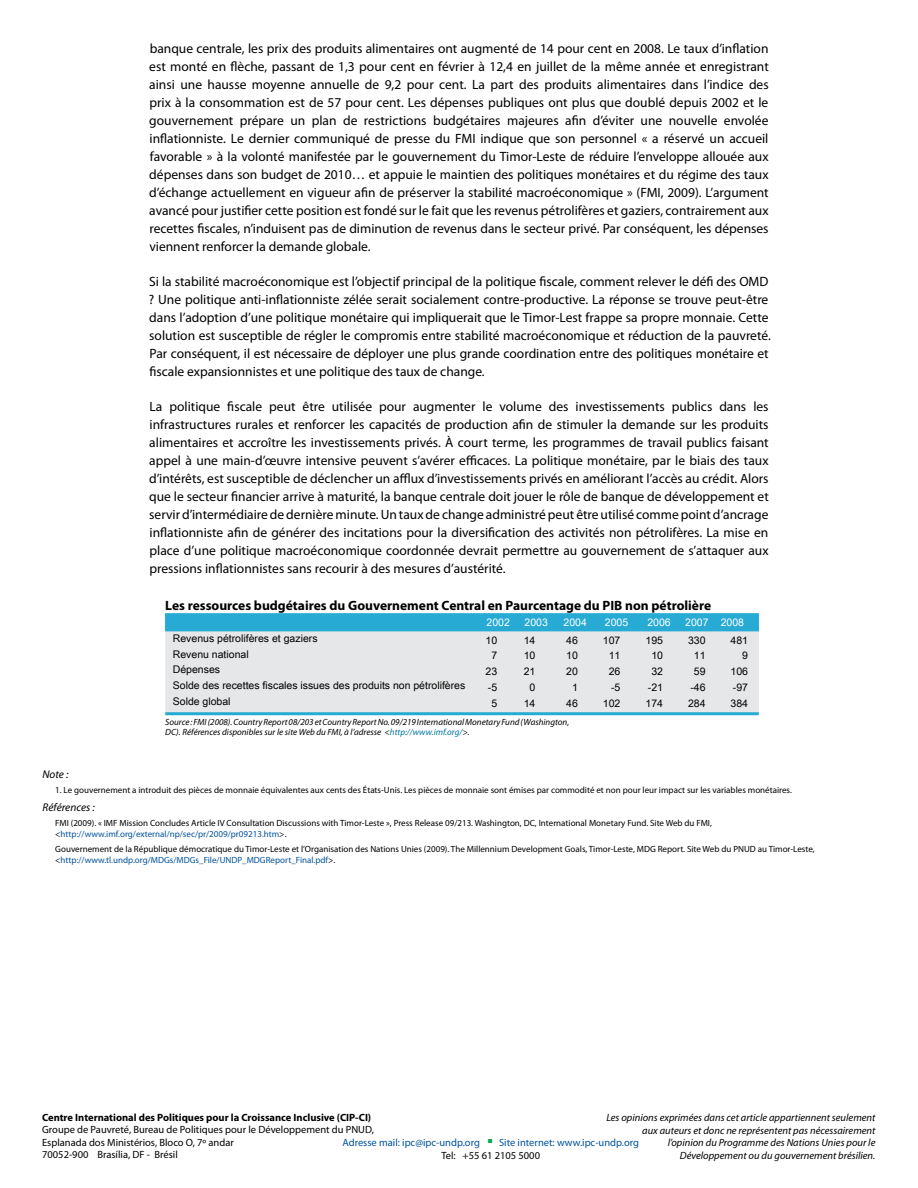
<style>
.page{position:relative;width:918px;height:1188px;background:#fff}
.page>*{position:absolute;margin:0;border:0;box-sizing:border-box;transform-origin:0 0}
.t1{font:13.5px/18px "Myriad Pro";color:#000;text-align:justify}
.t2{font:700 13.5px "Myriad Pro";color:#000}
.t3{font:italic 11.25px "Myriad Pro";color:#000}
.t4{font:10.5px/15.8px "Arial Unicode MS";color:#000}
.t5{font:italic 10.5px/12.6px "Myriad Pro";color:#000;text-align:right}
.t6{font:10.5px/12.6px "Myriad Pro";color:#000}
.t7{font:10.5px/12.6px "Myriad Pro";color:#00529c;text-align:center}
.t8{font:700 10.5px "Myriad Pro";color:#000}
.t9{font:10.5px "Arial Unicode MS";color:#fff}
.t10{font:9px/10.8px "Myriad Pro";color:#000}
.t11{font:italic 9px/10.8px "Myriad Pro";color:#000}
.s1{color:#0076a3}
.s2{color:#00529c}
.s3{color:#00a651}
.s4{color:#000}
</style>
<div class="page">
<div style="left:165px;top:631px;width:594px;height:83px;background:#e6e7e8;border:2px solid #e6e7e8"></div>
<div style="left:165px;top:613px;width:594px;height:18px;background:#27aad3;border:2px solid #27aad3"></div>
<div style="left:165px;top:712px;width:594px;height:3px;background:#27aad3;border:2px solid #27aad3"></div>
<p class="t1" style="left:149px;top:39px;width:621px">banque centrale, les prix des produits alimentaires ont augmenté de 14 pour cent en 2008. Le taux d’inflation est monté en flèche, passant de 1,3 pour cent en février à 12,4 en juillet de la même année et enregistrant ainsi une hausse moyenne annuelle de 9,2 pour cent. La part des produits alimentaires dans l’indice des prix à la consommation est de 57 pour cent. Les dépenses publiques ont plus que doublé depuis 2002 et le gouvernement prépare un plan de restrictions budgétaires majeures afin d’éviter une nouvelle envolée inflationniste. Le dernier communiqué de presse du FMI indique que son personnel « a réservé un accueil favorable » à la volonté manifestée par le gouvernement du Timor-Leste de réduire l’enveloppe allouée aux dépenses dans son budget de 2010… et appuie le maintien des politiques monétaires et du régime des taux d’échange actuellement en vigueur afin de préserver la stabilité macroéconomique » (FMI, 2009). L’argument avancé pour justifier cette position est fondé sur le fait que les revenus pétrolifères et gaziers, contrairement aux recettes fiscales, n’induisent pas de diminution de revenus dans le secteur privé. Par conséquent, les dépenses viennent renforcer la demande globale.</p>
<p class="t1" style="left:149px;top:272px;width:624px;text-align:left">Si la stabilité macroéconomique est l’objectif principal de la politique fiscale, comment relever le défi des OMD ? Une politique anti-inflationniste zélée serait socialement contre-productive. La réponse se trouve peut-être dans l’adoption d’une politique monétaire qui impliquerait que le Timor-Lest frappe sa propre monnaie. Cette solution est susceptible de régler le compromis entre stabilité macroéconomique et réduction de la pauvreté.<br>Par conséquent, il est nécessaire de déployer une plus grande coordination entre des politiques monétaire et fiscale expansionnistes et une politique des taux de change.</p>
<p class="t1" style="left:149px;top:397px;width:621px">La politique fiscale peut être utilisée pour augmenter le volume des investissements publics dans les infrastructures rurales et renforcer les capacités de production afin de stimuler la demande sur les produits alimentaires et accroître les investissements privés. À court terme, les programmes de travail publics faisant appel à une main-d’œuvre intensive peuvent s’avérer efficaces. La politique monétaire, par le biais des taux d’intérêts, est susceptible de déclencher un afflux d’investissements privés en améliorant l’accès au crédit. Alors que le secteur financier arrive à maturité, la banque centrale doit jouer le rôle de banque de développement et servir d’intermédiaire de dernière minute. Un taux de change administré peut être utilisé comme point d’ancrage inflationniste afin de générer des incitations pour la diversification des activités non pétrolifères. La mise en place d’une politique macroéconomique coordonnée devrait permettre au gouvernement de s’attaquer aux pressions inflationnistes sans recourir à des mesures d’austérité.</p>
<p class="t2" style="left:165px;top:596px;width:547px">Les ressources budgétaires du Gouvernement Central en Paurcentage du PIB non pétrolière</p>
<p class="t9" style="left:487px;top:614px;width:25px">2002</p>
<p class="t9" style="left:525px;top:614px;width:25px">2003</p>
<p class="t9" style="left:564px;top:614px;width:25px">2004</p>
<p class="t9" style="left:605px;top:614px;width:25px">2005</p>
<p class="t9" style="left:647px;top:614px;width:25px">2006</p>
<p class="t9" style="left:685px;top:614px;width:60px">2007 2008</p>
<p class="t4" style="left:486px;top:632px;width:13px">10</p>
<p class="t4" style="left:524px;top:632px;width:13px">14</p>
<p class="t4" style="left:566px;top:632px;width:13px">46</p>
<p class="t4" style="left:603px;top:632px;width:19px">107</p>
<p class="t4" style="left:646px;top:632px;width:19px">195</p>
<p class="t4" style="left:688px;top:632px;width:19px">330</p>
<p class="t4" style="left:731px;top:632px;width:19px">481</p>
<p class="t4" style="left:491px;top:648px;width:7px">7</p>
<p class="t4" style="left:524px;top:648px;width:13px">10</p>
<p class="t4" style="left:566px;top:648px;width:13px">10</p>
<p class="t4" style="left:609px;top:648px;width:13px">11</p>
<p class="t4" style="left:651px;top:648px;width:13px">10</p>
<p class="t4" style="left:694px;top:648px;width:13px">11</p>
<p class="t4" style="left:742px;top:648px;width:7px">9</p>
<p class="t4" style="left:486px;top:663px;width:13px">23</p>
<p class="t4" style="left:524px;top:663px;width:13px">21</p>
<p class="t4" style="left:566px;top:663px;width:13px">20</p>
<p class="t4" style="left:609px;top:663px;width:13px">26</p>
<p class="t4" style="left:651px;top:663px;width:13px">32</p>
<p class="t4" style="left:694px;top:663px;width:13px">59</p>
<p class="t4" style="left:731px;top:663px;width:19px">106</p>
<p class="t4" style="left:488px;top:679px;width:11px">-5</p>
<p class="t4" style="left:530px;top:679px;width:7px">0</p>
<p class="t4" style="left:572px;top:679px;width:7px">1</p>
<p class="t4" style="left:611px;top:679px;width:11px">-5</p>
<p class="t4" style="left:648px;top:679px;width:17px">-21</p>
<p class="t4" style="left:690px;top:679px;width:17px">-46</p>
<p class="t4" style="left:733px;top:679px;width:17px">-97</p>
<p class="t4" style="left:491px;top:695px;width:7px">5</p>
<p class="t4" style="left:524px;top:695px;width:13px">14</p>
<p class="t4" style="left:566px;top:695px;width:13px">46</p>
<p class="t4" style="left:603px;top:695px;width:19px">102</p>
<p class="t4" style="left:646px;top:695px;width:19px">174</p>
<p class="t4" style="left:688px;top:695px;width:19px">284</p>
<p class="t4" style="left:731px;top:695px;width:19px">384</p>
<p class="t4" style="left:173px;top:630px;width:294px">Revenus pétrolifères et gaziers<br>Revenu national<br>Dépenses<br>Solde des recettes fiscales issues des produits non pétrolifères<br>Solde global</p>
<p class="t11" style="left:165px;top:716px;width:406px">Source : FMI (2008). Country Report 08/203 et Country Report No. 09/219 International Monetary Fund (Washington,<br>DC). Références disponibles sur le site Web du FMI, à l’adresse &lt;<span class="s1">http://www.imf.org/</span>&gt;.</p>
<p class="t3" style="left:43px;top:767px;width:27px">Note :</p>
<p class="t10" style="left:55px;top:785px;width:738px">1. Le gouvernement a introduit des pièces de monnaie équivalentes aux cents des États-Unis. Les pièces de monnaie sont émises par commodité et non pour leur impact sur les variables monétaires.</p>
<p class="t3" style="left:43px;top:800px;width:54px">Références :</p>
<p class="t10" style="left:55px;top:817px;width:658px">FMI (2009). « IMF Mission Concludes Article IV Consultation Discussions with Timor-Leste », Press Release 09/213. Washington, DC, International Monetary Fund. Site Web du FMI, &lt;<span class="s2">http://www.imf.org/external/np/sec/pr/2009/pr09213.htm</span>&gt;.</p>
<p class="t10" style="left:55px;top:843px;width:761px">Gouvernement de la République démocratique du Timor-Leste et l’Organisation des Nations Unies (2009). The Millennium Development Goals, Timor-Leste, MDG Report. Site Web du PNUD au Timor-Leste, &lt;<span class="s2">http://www.tl.undp.org/MDGs/MDGs_File/UNDP_MDGReport_Final.pdf</span>&gt;.</p>
<p class="t8" style="left:42px;top:1110px;width:331px">Centre International des Politiques pour la Croissance Inclusive (CIP-CI)</p>
<p class="t6" style="left:42px;top:1123px;width:333px">Groupe de Pauvreté, Bureau de Politiques pour le Développement du PNUD,<br>Esplanada dos Ministérios, Bloco O, 7º andar<br>70052-900 Brasília, DF - Brésil</p>
<p class="t5" style="left:606px;top:1111px;width:271px">Les opinions exprimées dans cet article appartiennent seulement aux auteurs et donc ne représentent pas nécessairement l’opinion du Programme des Nations Unies pour le Développement ou du gouvernement brésilien.</p>
<p class="t7" style="left:342px;top:1136px;width:298px">Adresse mail: ipc@ipc-undp.org <span class="s3">▪</span> Site internet: www.ipc-undp.org<br><span class="s4">Tel: +55 61 2105 5000</span></p>
</div>
